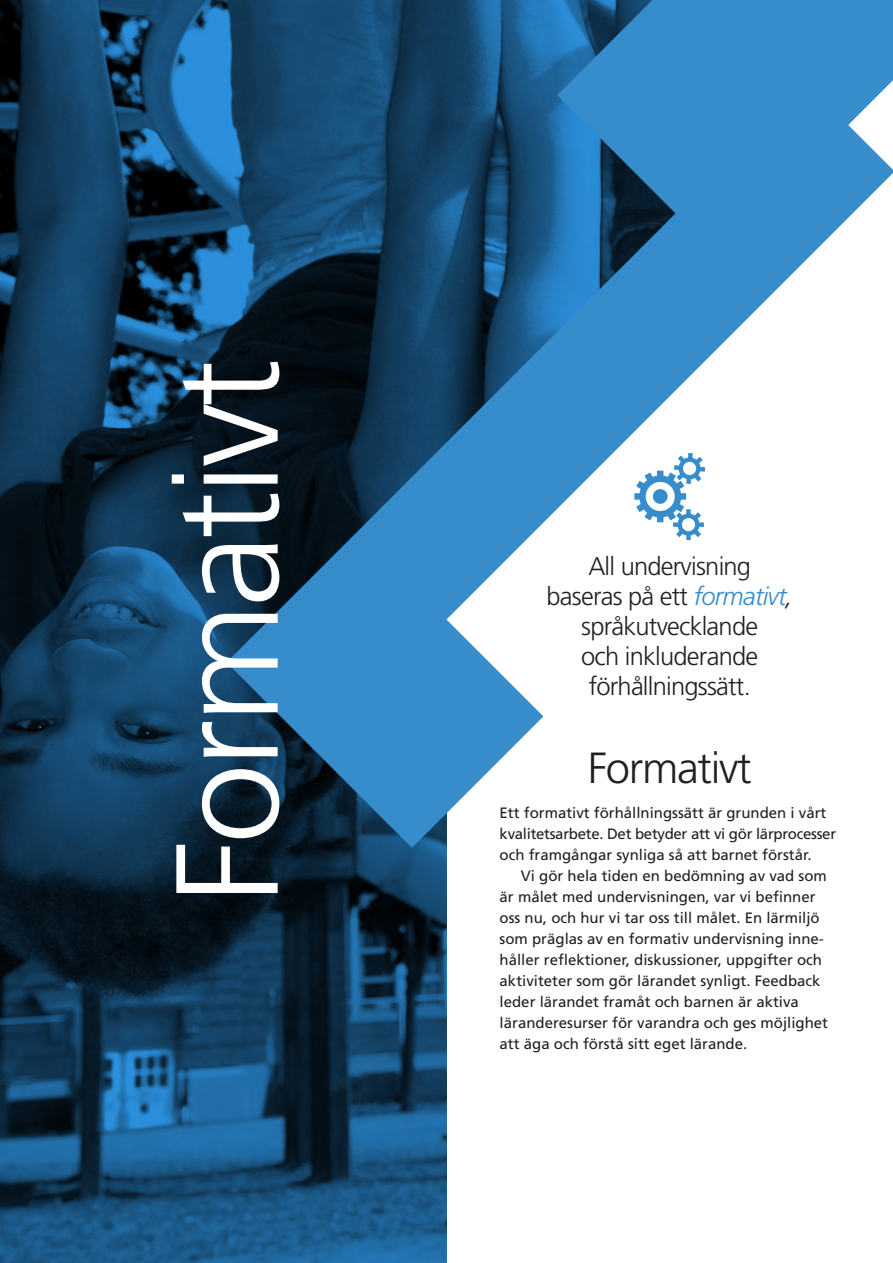
<style>
.page{position:relative;width:893px;height:1263px;background:#fff}
.page>*{position:absolute;margin:0;border:0;box-sizing:border-box;transform-origin:0 0}
.t1{font:300 145.05px "Frutiger LT Std";letter-spacing:-.03em;color:#fff}
.t2{font:300 43.65px "Frutiger LT Std";letter-spacing:-.03em;color:#231f20}
.t3{font:300 25.5px/30px "Frutiger LT Std";letter-spacing:-.03em;color:#231f20;text-align:center}
.t4{font:15px/21px "Frutiger LT Std";color:#231f20}
.s1{font-style:italic;color:#378ccb}
.s2{font-style:italic}
</style>
<div class="page">
<img style="left:0;top:479px;width:446px;height:784px">
<img style="left:0;top:0;width:557px;height:479px">
<svg style="left:227px;top:83px;width:330px;height:765px;background:#235275"></svg>
<svg style="left:446px;top:173px;width:364px;height:592px"></svg>
<svg style="left:557px;top:0;width:336px;height:256px;background:#3a87c0"></svg>
<svg style="left:634px;top:453px;width:71px;height:87px"></svg>
<p class="t1" style="left:145px;top:904px;width:547px;rotate:-90deg">Formativt</p>
<p class="t3" style="left:546px;top:551px;width:248px">All undervisning<br>baseras på ett <span class="s1">formativt</span><span class="s2">, </span>språkutvecklande<br>och inkluderande förhållningssätt.</p>
<p class="t2" style="left:588px;top:743px;width:165px">Formativt</p>
<p class="t4" style="left:500px;top:802px;width:338px">Ett formativt förhållningssätt är grunden i vårt kvalitetsarbete. Det betyder att vi gör lärprocesser och framgångar synliga så att barnet förstår.</p>
<p class="t4" style="left:500px;top:865px;width:330px;text-indent:21px">Vi gör hela tiden en bedömning av vad som är målet med undervisningen, var vi befinner oss nu, och hur vi tar oss till målet. En lärmiljö som präglas av en formativ undervisning inne&shy;håller reflektioner, diskussioner, uppgifter och aktiviteter som gör lärandet synligt. Feedback leder lärandet framåt och barnen är aktiva läranderesurser för varandra och ges möjlighet att äga och förstå sitt eget lärande.</p>
</div>
